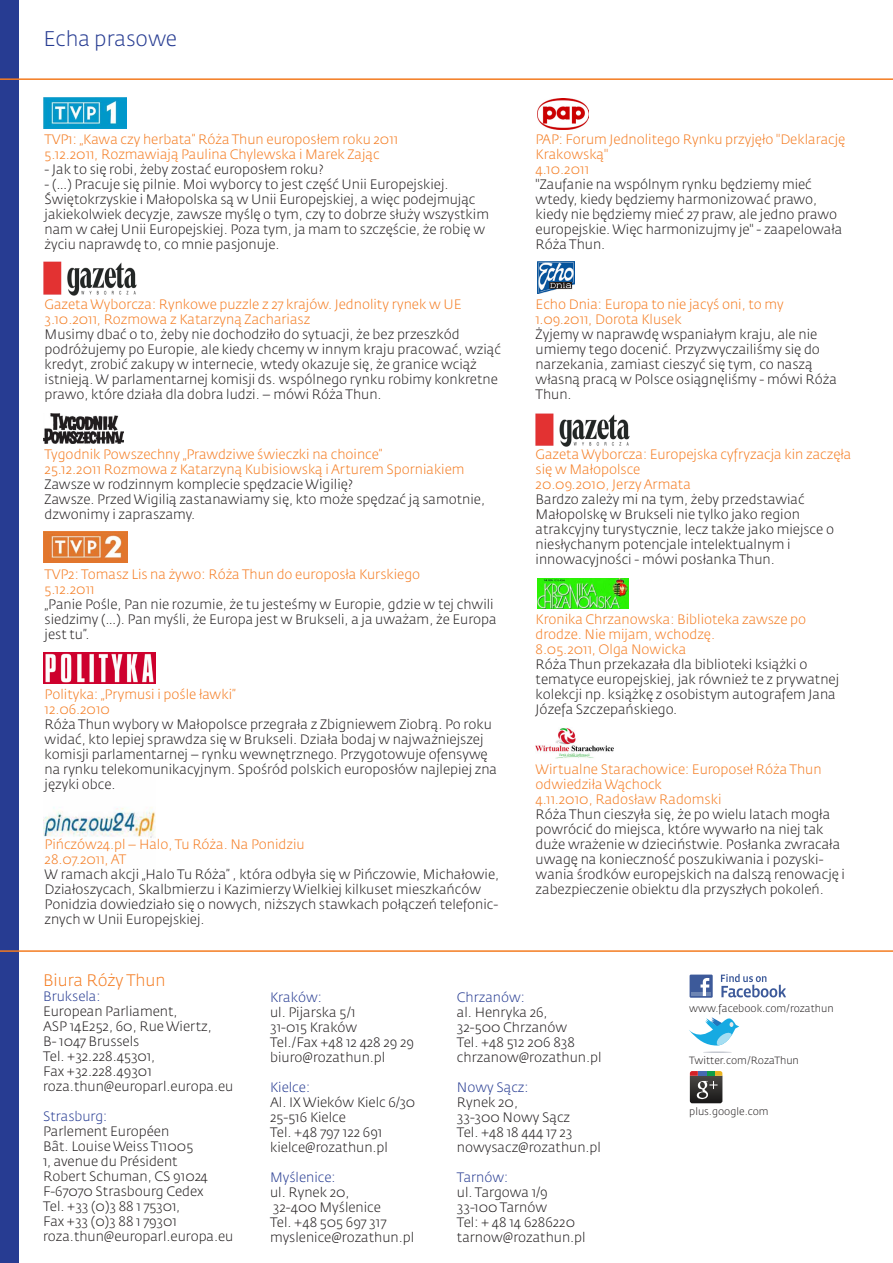
<style>
.page{position:relative;width:893px;height:1263px;background:#fff}
.page>*{position:absolute;margin:0;border:0;box-sizing:border-box;transform-origin:0 0}
.t1{font:300 21px "Fedra Sans Std";color:#273c92}
.t2{font:300 16.5px "Fedra Sans Std";color:#f47b20}
.t3{font:300 13.5px/15px "Fedra Sans Std";color:#231f20}
.t4{font:300 13.5px/15px "Fedra Sans Std";color:#f47b20}
.t5{font:300 13.5px "Fedra Sans Std";color:#273c92}
.t6{font:300 10.35px "Fedra Sans Std";color:#231f20}
</style>
<div class="page">
<img style="left:43px;top:261px;width:94px;height:35px">
<img style="left:535px;top:413px;width:95px;height:34px">
<img style="left:44px;top:97px;width:83px;height:32px">
<img style="left:43px;top:531px;width:84px;height:32px">
<img style="left:44px;top:807px;width:111px;height:31px">
<img style="left:43px;top:652px;width:112px;height:31px">
<img style="left:44px;top:413px;width:79px;height:31px">
<img style="left:537px;top:262px;width:38px;height:32px">
<img style="left:537px;top:98px;width:52px;height:32px">
<img style="left:537px;top:578px;width:92px;height:31px">
<img style="left:536px;top:728px;width:77px;height:31px">
<div style="left:0;top:0;width:18px;height:1263px;background:#273c92"></div>
<svg style="left:721px;top:974px;width:65px;height:23px"></svg>
<div style="left:690px;top:974px;width:23px;height:24px;background:#3d5a9a"></div>
<hr style="left:691px;top:993px;width:20px;height:3px;background:#6d85b3">
<svg style="left:700px;top:978px;width:9px;height:18px"></svg>
<svg style="left:690px;top:1071px;width:32px;height:32px"></svg>
<svg style="left:689px;top:1017px;width:50px;height:29px"></svg>
<hr style="left:703px;top:1051px;width:29px;height:2px;background:#b0b5c0;border-radius:50%">
<hr style="left:0;top:78px;width:893px;height:2px;background:#f47b20">
<hr style="left:0;top:950px;width:893px;height:2px;background:#f47b20">
<h1 class="t1" style="left:44px;top:26px;width:135px">Echa prasowe</h1>
<p class="t4" style="left:45px;top:132px;width:355px">TVP1: „Kawa czy herbata” Róża Thun europosłem roku 2011<br>5.12.2011, Rozmawiają Paulina Chylewska i Marek Zając</p>
<p class="t3" style="left:45px;top:162px;width:280px">- Jak to się robi, żeby zostać europosłem roku?</p>
<p class="t3" style="left:45px;top:177px;width:446px">- (…) Pracuje się pilnie. Moi wyborcy to jest część Unii Europejskiej.<br>Świętokrzyskie i Małopolska są w Unii Europejskiej, a więc podejmując jakiekolwiek decyzje, zawsze myślę o tym, czy to dobrze służy wszystkim nam w całej Unii Europejskiej. Poza tym, ja mam to szczęście, że robię w życiu naprawdę to, co mnie pasjonuje.</p>
<p class="t4" style="left:45px;top:297px;width:418px">Gazeta Wyborcza: Rynkowe puzzle z 27 krajów. Jednolity rynek w UE<br>3.10.2011, Rozmowa z Katarzyną Zachariasz</p>
<p class="t3" style="left:45px;top:327px;width:458px">Musimy dbać o to, żeby nie dochodziło do sytuacji, że bez przeszkód podróżujemy po Europie, ale kiedy chcemy w innym kraju pracować, wziąć kredyt, zrobić zakupy w internecie, wtedy okazuje się, że granice wciąż istnieją. W parlamentarnej komisji ds. wspólnego rynku robimy konkretne prawo, które działa dla dobra ludzi. – mówi Róża Thun.</p>
<p class="t4" style="left:45px;top:447px;width:421px">Tygodnik Powszechny „Prawdziwe świeczki na choince”<br>25.12.2011 Rozmowa z Katarzyną Kubisiowską i Arturem Sporniakiem</p>
<p class="t3" style="left:45px;top:477px;width:442px">Zawsze w rodzinnym komplecie spędzacie Wigilię?<br>Zawsze. Przed Wigilią zastanawiamy się, kto może spędzać ją samotnie, dzwonimy i zapraszamy.</p>
<p class="t4" style="left:45px;top:567px;width:377px">TVP2: Tomasz Lis na żywo: Róża Thun do europosła Kurskiego<br>5.12.2011</p>
<p class="t3" style="left:45px;top:597px;width:453px">„Panie Pośle, Pan nie rozumie, że tu jesteśmy w Europie, gdzie w tej chwili siedzimy (…). Pan myśli, że Europa jest w Brukseli, a ja uważam, że Europa jest tu”.</p>
<p class="t4" style="left:45px;top:687px;width:193px">Polityka: „Prymusi i pośle ławki”<br>12.06.2010</p>
<p class="t3" style="left:45px;top:717px;width:454px">Róża Thun wybory w Małopolsce przegrała z Zbigniewem Ziobrą. Po roku widać, kto lepiej sprawdza się w Brukseli. Działa bodaj w najważniejszej komisji parlamentarnej – rynku wewnętrznego. Przygotowuje ofensywę na rynku telekomunikacyjnym. Spośród polskich europosłów najlepiej zna języki obce.</p>
<p class="t4" style="left:45px;top:837px;width:262px">Pińczów24.pl – Halo, Tu Róża. Na Ponidziu<br>28.07.2011, AT</p>
<p class="t3" style="left:45px;top:867px;width:456px">W ramach akcji „Halo Tu Róża” , która odbyła się w Pińczowie, Michałowie, Działoszycach, Skalbmierzu i Kazimierzy Wielkiej kilkuset mieszkańców Ponidzia dowiedziało się o nowych, niższych stawkach połączeń telefonic&shy;znych w Unii Europejskiej.</p>
<p class="t4" style="left:536px;top:132px;width:311px">PAP: Forum Jednolitego Rynku przyjęło "Deklarację<br>Krakowską"<br>4.10.2011</p>
<p class="t3" style="left:536px;top:177px;width:308px">"Zaufanie na wspólnym rynku będziemy mieć wtedy, kiedy będziemy harmonizować prawo, kiedy nie będziemy mieć 27 praw, ale jedno prawo europejskie. Więc harmonizujmy je" - zaapelowała Róża Thun.</p>
<p class="t4" style="left:536px;top:297px;width:250px">Echo Dnia: Europa to nie jacyś oni, to my<br>1.09.2011, Dorota Klusek</p>
<p class="t3" style="left:536px;top:327px;width:303px">Żyjemy w naprawdę wspaniałym kraju, ale nie umiemy tego docenić. Przyzwyczailiśmy się do narzekania, zamiast cieszyć się tym, co naszą własną pracą w Polsce osiągnęliśmy - mówi Róża Thun.</p>
<p class="t4" style="left:536px;top:447px;width:317px">Gazeta Wyborcza: Europejska cyfryzacja kin zaczęła się w Małopolsce<br>20.09.2010, Jerzy Armata</p>
<p class="t3" style="left:536px;top:492px;width:300px">Bardzo zależy mi na tym, żeby przedstawiać Małopolskę w Brukseli nie tylko jako region atrakcyjny turystycznie, lecz także jako miejsce o niesłychanym potencjale intelektualnym i innowacyjności - mówi posłanka Thun.</p>
<p class="t4" style="left:536px;top:612px;width:272px">Kronika Chrzanowska: Biblioteka zawsze po drodze. Nie mijam, wchodzę.<br>8.05.2011, Olga Nowicka</p>
<p class="t3" style="left:536px;top:657px;width:305px">Róża Thun przekazała dla biblioteki książki o tematyce europejskiej, jak również te z prywatnej kolekcji np. książkę z osobistym autografem Jana Józefa Szczepańskiego.</p>
<p class="t4" style="left:536px;top:762px;width:287px">Wirtualne Starachowice: Europoseł Róża Thun odwiedziła Wąchock<br>4.11.2010, Radosław Radomski</p>
<p class="t3" style="left:536px;top:807px;width:311px">Róża Thun cieszyła się, że po wielu latach mogła powrócić do miejsca, które wywarło na niej tak duże wrażenie w dzieciństwie. Posłanka zwracała uwagę na konieczność poszukiwania i pozyski&shy;wania środków europejskich na dalszą renowację i zabezpieczenie obiektu dla przyszłych pokoleń.</p>
<p class="t2" style="left:43px;top:970px;width:124px">Biura Róży Thun</p>
<p class="t5" style="left:43px;top:988px;width:59px">Bruksela:</p>
<p class="t3" style="left:43px;top:1004px;width:192px">European Parliament,<br>ASP 14E252, 60, Rue Wiertz,<br>B- 1047 Brussels<br>Tel. +32.228.45301,<br>Fax +32.228.49301 roza.thun@europarl.europa.eu</p>
<p class="t5" style="left:43px;top:1108px;width:66px">Strasburg:</p>
<p class="t3" style="left:43px;top:1124px;width:192px">Parlement Européen<br>Bât. Louise Weiss T11005<br>1, avenue du Président<br>Robert Schuman, CS 91024<br>F-67070 Strasbourg Cedex<br>Tel. +33 (0)3 88 1 75301,<br>Fax +33 (0)3 88 1 79301 roza.thun@europarl.europa.eu</p>
<p class="t5" style="left:270px;top:989px;width:53px">Kraków:</p>
<p class="t3" style="left:270px;top:1005px;width:145px">ul. Pijarska 5/1<br>31-015 Kraków<br>Tel./Fax +48 12 428 29 29 biuro@rozathun.pl</p>
<p class="t5" style="left:270px;top:1079px;width:41px">Kielce:</p>
<p class="t3" style="left:270px;top:1095px;width:147px">Al. IX Wieków Kielc 6/30<br>25-516 Kielce<br>Tel. +48 797 122 691 kielce@rozathun.pl</p>
<p class="t5" style="left:270px;top:1169px;width:67px">Myślenice:</p>
<p class="t3" style="left:270px;top:1185px;width:146px">ul. Rynek 20,<br>32-400 Myślenice<br>Tel. +48 505 697 317 myslenice@rozathun.pl</p>
<p class="t5" style="left:457px;top:989px;width:69px">Chrzanów:</p>
<p class="t3" style="left:457px;top:1005px;width:146px">al. Henryka 26,<br>32-500 Chrzanów<br>Tel. +48 512 206 838 chrzanow@rozathun.pl</p>
<p class="t5" style="left:457px;top:1079px;width:73px">Nowy Sącz:</p>
<p class="t3" style="left:457px;top:1095px;width:146px">Rynek 20,<br>33-300 Nowy Sącz<br>Tel. +48 18 444 17 23 nowysacz@rozathun.pl</p>
<p class="t5" style="left:457px;top:1169px;width:53px">Tarnów:</p>
<p class="t3" style="left:457px;top:1185px;width:130px">ul. Targowa 1/9<br>33-100 Tarnów<br>Tel: + 48 14 6286220 tarnow@rozathun.pl</p>
<p class="t6" style="left:689px;top:1001px;width:146px">www.facebook.com/rozathun</p>
<p class="t6" style="left:689px;top:1053px;width:111px">Twitter.com/RozaThun</p>
<p class="t6" style="left:689px;top:1105px;width:81px">plus.google.com</p>
</div>
